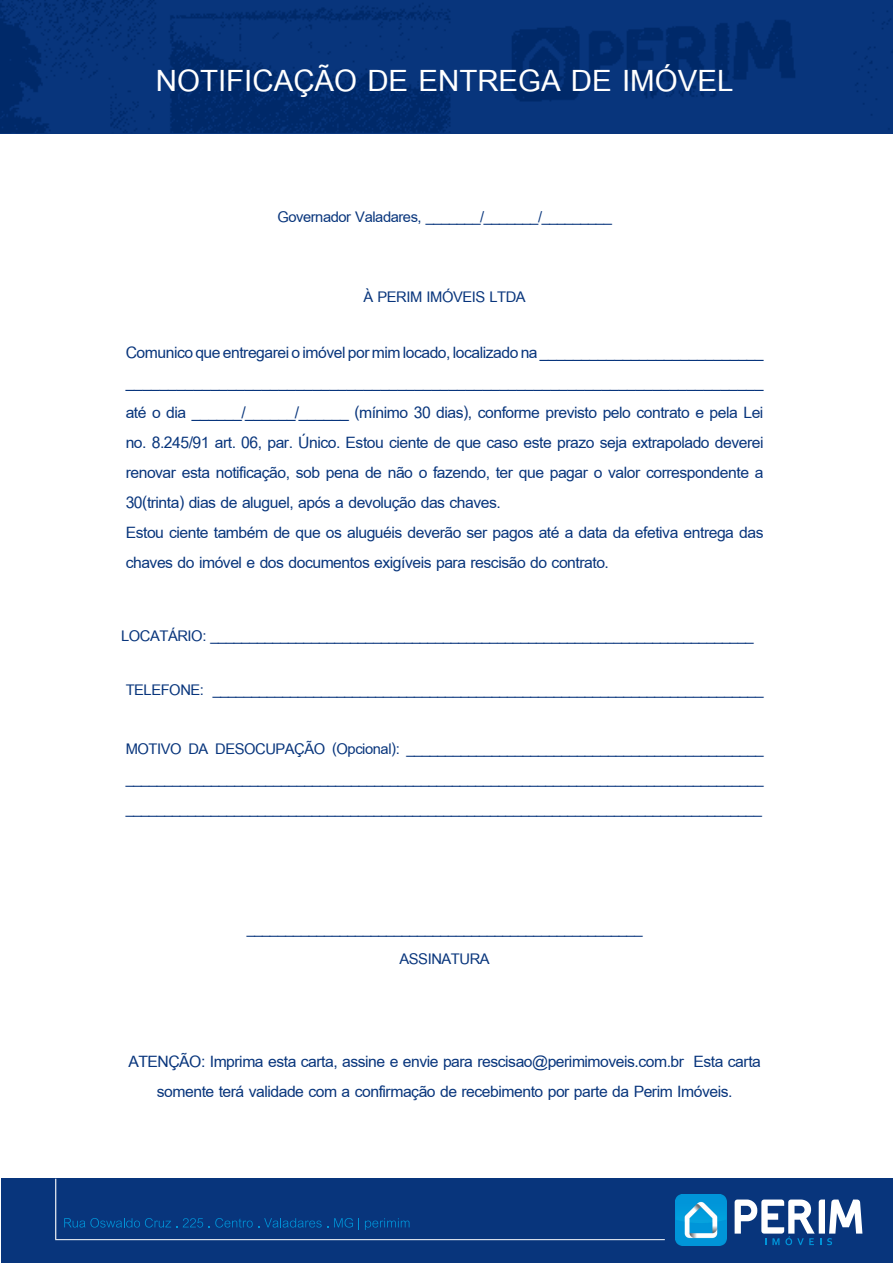
<style>
.page{position:relative;width:893px;height:1263px;background:#fff}
.page>*{position:absolute;margin:0;border:0;box-sizing:border-box;transform-origin:0 0}
.t1{font:700 45px "Cordia New";color:#fff}
.t2{font:700 24px/30px "Cordia New";letter-spacing:-.02em;color:#08357c;text-align:justify}
.t3{font:700 22.5px/30px "Cordia New";letter-spacing:-.02em;color:#08357c;text-align:justify}
</style>
<div class="page">
<img style="left:0;top:0;width:893px;height:133px">
<div style="left:1px;top:1179px;width:892px;height:84px;background:#08357c"></div>
<img style="left:675px;top:1194px;width:51px;height:51px">
<svg style="left:735px;top:1199px;width:127px;height:46px"></svg>
<svg style="left:64px;top:1218px;width:113px;height:9px"></svg>
<svg style="left:183px;top:1218px;width:20px;height:9px"></svg>
<svg style="left:209px;top:1218px;width:119px;height:9px"></svg>
<svg style="left:334px;top:1218px;width:25px;height:12px"></svg>
<svg style="left:365px;top:1218px;width:44px;height:12px"></svg>
<hr style="left:55px;top:1239px;width:610px;height:1px;background:#fff">
<hr style="left:55px;top:1179px;width:1px;height:60px;background:#fff">
<p class="t1" style="left:156px;top:54px;width:579px">NOTIFICAÇÃO DE ENTREGA DE IMÓVEL</p>
<p class="t3" style="left:277px;top:202px;width:336px">Governador Valadares, _______/_______/_________</p>
<p class="t3" style="left:363px;top:282px;width:164px">À PERIM IMÓVEIS LTDA</p>
<p class="t2" style="left:126px;top:338px;width:639px">Comunico que entregarei o imóvel por mim locado, localizado na ___________________________</p>
<p class="t2" style="left:126px;top:368px;width:639px">___________________________________________________________________________ até o dia ______/______/______ (mínimo 30 dias), conforme previsto pelo contrato e pela Lei no. 8.245/91 art. 06, par. Único. Estou ciente de que caso este prazo seja extrapolado deverei renovar esta notificação, sob pena de não o fazendo, ter que pagar o valor correspondente a 30(trinta) dias de aluguel, após a devolução das chaves.</p>
<p class="t2" style="left:126px;top:518px;width:639px">Estou ciente também de que os aluguéis deverão ser pagos até a data da efetiva entrega das chaves do imóvel e dos documentos exigíveis para rescisão do contrato.</p>
<p class="t3" style="left:121px;top:621px;width:634px">LOCATÁRIO: ______________________________________________________________________</p>
<p class="t3" style="left:126px;top:675px;width:639px">TELEFONE: _______________________________________________________________________</p>
<p class="t3" style="left:126px;top:734px;width:639px">MOTIVO DA DESOCUPAÇÃO (Opcional): ______________________________________________ __________________________________________________________________________________ __________________________________________________________________________________</p>
<p class="t3" style="left:247px;top:914px;width:397px">___________________________________________________</p>
<p class="t3" style="left:400px;top:944px;width:92px">ASSINATURA</p>
<p class="t2" style="left:128px;top:1047px;width:634px;text-align:center">ATENÇÃO: Imprima esta carta, assine e envie para rescisao@perimimoveis.com.br Esta carta somente terá validade com a confirmação de recebimento por parte da Perim Imóveis.</p>
</div>
